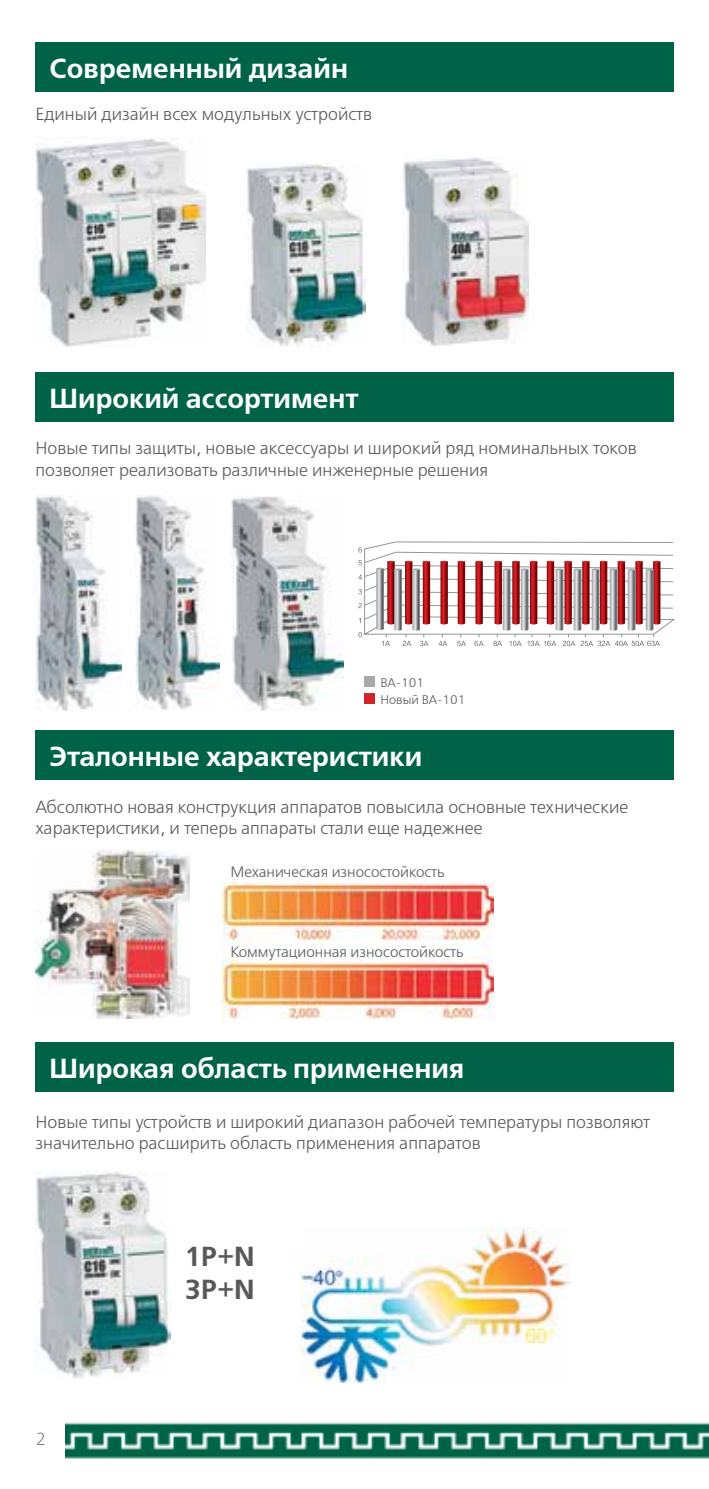
<style>
.page{position:relative;width:709px;height:1489px;background:#fff}
.page>*{position:absolute;margin:0;border:0;box-sizing:border-box;transform-origin:0 0}
.t1{font:700 27.5px "Free Set C";color:#fff}
.t2{font:700 27.5px/33px "Free Set C";color:#58595b}
.t3{font:17.5px/21px "Free Set C";color:#58595b}
.t4{font:17.5px "Free Set C";color:#808285}
.t5{font:15px "Free Set C";color:#58595b}
.t6{font:12.5px/17px "Free Set C";color:#58595b}
</style>
<div class="page">
<img style="left:65px;top:1422px;width:644px;height:37px">
<div style="left:35px;top:43px;width:638px;height:49px;background:#006347"></div>
<img style="left:35px;top:138px;width:170px;height:208px">
<img style="left:246px;top:164px;width:119px;height:182px">
<img style="left:402px;top:157px;width:126px;height:189px">
<div style="left:35px;top:372px;width:638px;height:50px;background:#006347"></div>
<div style="left:35px;top:730px;width:638px;height:50px;background:#006347"></div>
<div style="left:35px;top:1042px;width:638px;height:49px;background:#006347"></div>
<img style="left:35px;top:494px;width:87px;height:216px">
<img style="left:135px;top:494px;width:85px;height:216px">
<img style="left:231px;top:495px;width:113px;height:215px">
<img style="left:35px;top:850px;width:154px;height:168px">
<img style="left:35px;top:1171px;width:136px;height:208px">
<img style="left:300px;top:1227px;width:271px;height:154px">
<img style="left:223px;top:882px;width:270px;height:136px">
<svg style="left:358px;top:541px;width:317px;height:105px"></svg>
<div style="left:364px;top:676px;width:11px;height:11px;background:#a7a9ac"></div>
<div style="left:364px;top:693px;width:11px;height:11px;background:#d2232a"></div>
<h1 class="t1" style="left:50px;top:52px;width:300px">Современный дизайн</h1>
<p class="t3" style="left:35px;top:104px;width:338px">Единый дизайн всех модульных устройств</p>
<h1 class="t1" style="left:50px;top:381px;width:311px">Широкий ассортимент</h1>
<p class="t3" style="left:35px;top:438px;width:603px">Новые типы защиты, новые аксессуары и широкий ряд номинальных токов позволяет реализовать различные инженерные решения</p>
<p class="t6" style="left:380px;top:674px;width:86px">ВА-101<br>Новый ВА-101</p>
<h1 class="t1" style="left:50px;top:739px;width:374px">Эталонные характеристики</h1>
<p class="t3" style="left:35px;top:796px;width:594px">Абсолютно новая конструкция аппаратов повысила основные технические характеристики, и теперь аппараты стали еще надежнее</p>
<p class="t5" style="left:230px;top:863px;width:216px">Механическая износостойкость</p>
<p class="t5" style="left:230px;top:942px;width:235px">Коммутационная износостойкость</p>
<h1 class="t1" style="left:50px;top:1051px;width:416px">Широкая область применения</h1>
<p class="t3" style="left:35px;top:1112px;width:616px">Новые типы устройств и широкий диапазон рабочей температуры позволяют значительно расширить область применения аппаратов</p>
<p class="t4" style="left:35px;top:1428px;width:12px">2</p>
<h1 class="t2" style="left:184px;top:1240px;width:72px">1P+N<br>3P+N</h1>
</div>
